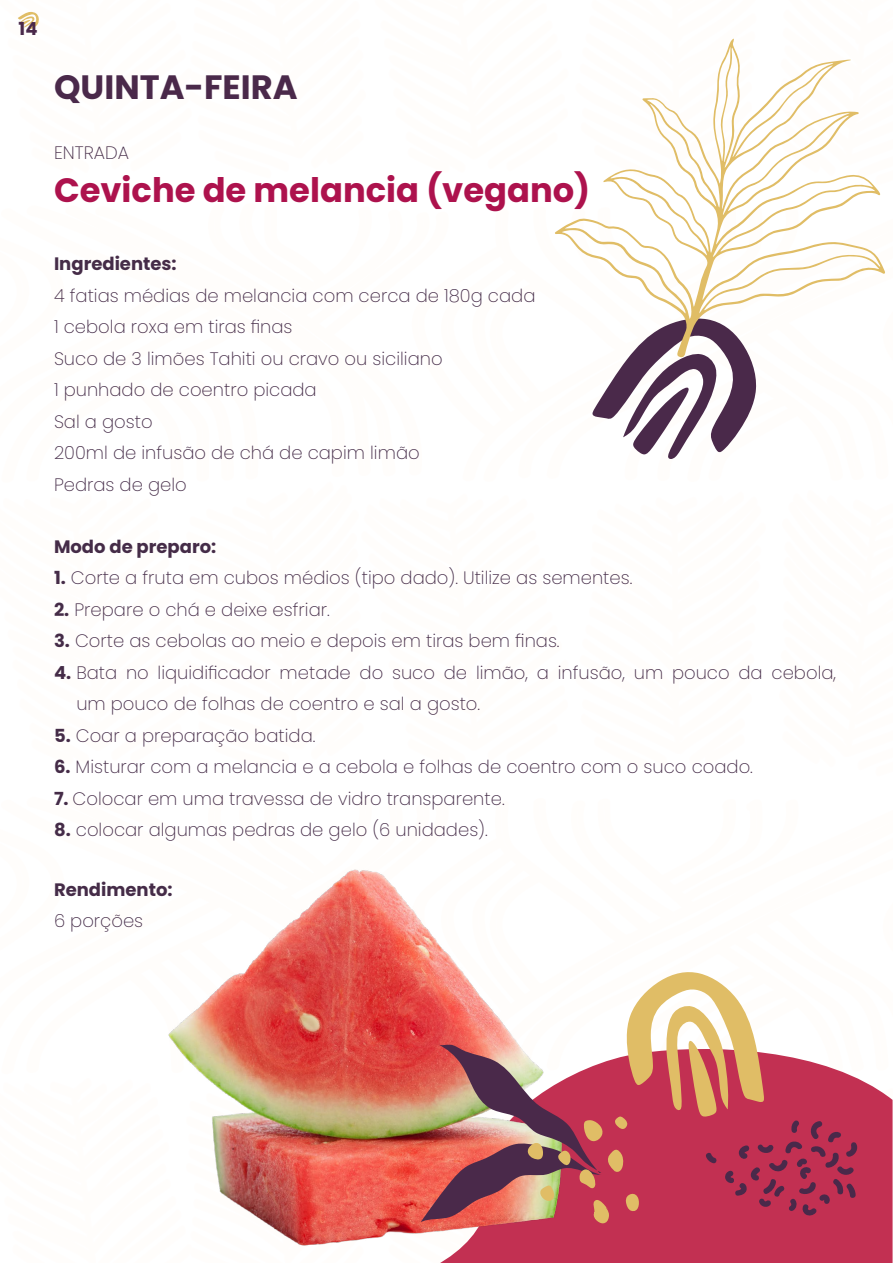
<style>
.page{position:relative;width:893px;height:1263px;background:#fff}
.page>*{position:absolute;margin:0;border:0;box-sizing:border-box;transform-origin:0 0}
.t1{font:700 33.75px "Poppins";color:#ad124d}
.t2{font:700 33.75px "Poppins";color:#4a294a}
.t3{font:200 18px/31.5px "Poppins";color:#452c48}
.t4{font:700 18px "Poppins";color:#452c48}
.t5{font:700 18px "Poppins";color:#4a294a}
.s1{font-weight:700}
</style>
<div class="page">
<svg style="left:592px;top:357px;width:165px;height:102px"></svg>
<svg style="left:555px;top:39px;width:330px;height:318px"></svg>
<img style="left:168px;top:869px;width:725px;height:394px">
<p class="t5" style="left:19px;top:19px;width:20px">14</p>
<p class="t2" style="left:54px;top:67px;width:245px">QUINTA-FEIRA</p>
<p class="t3" style="left:54px;top:137px;width:77px">ENTRADA</p>
<p class="t1" style="left:54px;top:171px;width:538px">Ceviche de melancia (vegano)</p>
<p class="t4" style="left:54px;top:253px;width:124px">Ingredientes:</p>
<p class="t3" style="left:54px;top:280px;width:483px">4 fatias médias de melancia com cerca de 180g cada</p>
<p class="t3" style="left:54px;top:311px;width:240px">1 cebola roxa em tiras finas</p>
<p class="t3" style="left:54px;top:343px;width:390px">Suco de 3 limões Tahiti ou cravo ou siciliano</p>
<p class="t3" style="left:54px;top:374px;width:264px">1 punhado de coentro picada</p>
<p class="t3" style="left:54px;top:406px;width:100px">Sal a gosto</p>
<p class="t3" style="left:54px;top:437px;width:367px">200ml de infusão de chá de capim limão</p>
<p class="t3" style="left:54px;top:469px;width:134px">Pedras de gelo</p>
<p class="t4" style="left:54px;top:536px;width:164px">Modo de preparo:</p>
<p class="t3" style="left:54px;top:562px;width:580px"><span class="s1">1.</span> Corte a fruta em cubos médios (tipo dado). Utilize as sementes.</p>
<p class="t3" style="left:54px;top:593px;width:277px"><span class="s1">2.</span> Prepare o chá e deixe esfriar.</p>
<p class="t3" style="left:54px;top:625px;width:507px"><span class="s1">3.</span> Corte as cebolas ao meio e depois em tiras bem finas.</p>
<p class="t3" style="left:76px;top:656px;width:761px;text-indent:-22px"><span class="s1">4.</span> Bata no liquidificador metade do suco de limão, a infusão, um pouco da cebola, um pouco de folhas de coentro e sal a gosto.</p>
<p class="t3" style="left:54px;top:719px;width:263px"><span class="s1">5.</span> Coar a preparação batida.</p>
<p class="t3" style="left:54px;top:751px;width:700px"><span class="s1">6.</span> Misturar com a melancia e a cebola e folhas de coentro com o suco coado.</p>
<p class="t3" style="left:54px;top:782px;width:452px"><span class="s1">7.</span> Colocar em uma travessa de vidro transparente.</p>
<p class="t3" style="left:54px;top:814px;width:435px"><span class="s1">8.</span> colocar algumas pedras de gelo (6 unidades).</p>
<p class="t4" style="left:54px;top:879px;width:120px">Rendimento:</p>
<p class="t3" style="left:54px;top:905px;width:91px">6 porções</p>
</div>
